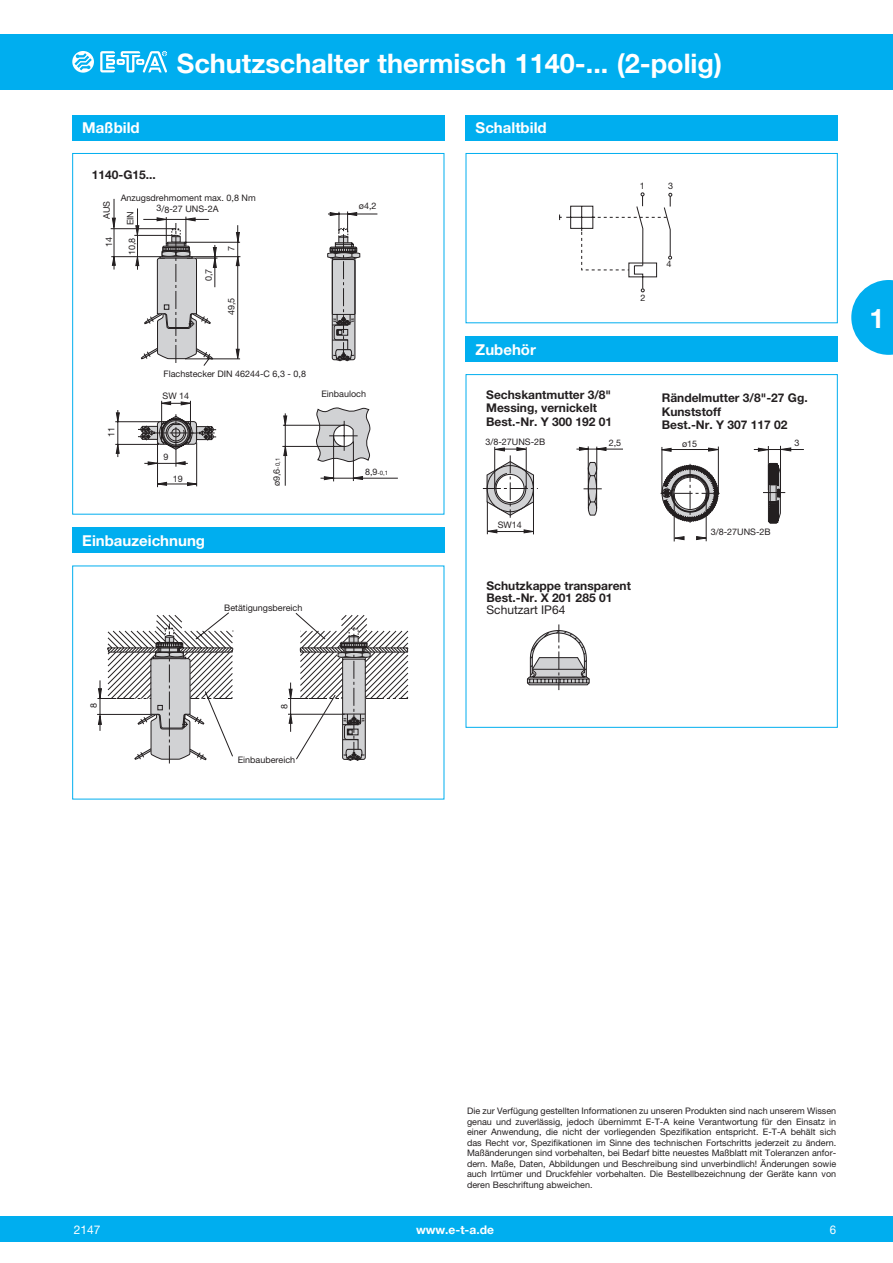
<style>
.page{position:relative;width:893px;height:1263px;background:#fff}
.page>*{position:absolute;margin:0;border:0;box-sizing:border-box;transform-origin:0 0}
.t1{font:700 27px "Helvetica Neue LT";color:#fff}
.t2{font:700 15px "Helvetica Neue LT";color:#fff}
.t3{font:700 12px/13.5px "Helvetica Neue LT";color:#231f20}
.t4{font:12px "Helvetica Neue LT";color:#231f20}
.t5{font:700 12px "Helvetica Neue LT";color:#fff}
.t6{font:12px "Helvetica Neue LT";color:#fff}
.t7{font:12px "Helvetica Neue LT";color:#fff;scale:.95 1}
.t8{font:9px/10.5px "Helvetica Neue LT";color:#231f20;text-align:justify}
.t9{font:6px "Helvetica Neue LT";color:#231f20}
.s1{font-size:6px}
.s2{font-size:9px}
</style>
<div class="page">
<div style="left:0;top:1216px;width:893px;height:26px;background:#00aeef"></div>
<div style="left:0;top:34px;width:893px;height:55px;background:#00aeef"></div>
<svg style="left:72px;top:51px;width:22px;height:22px"></svg>
<svg style="left:100px;top:51px;width:67px;height:21px"></svg>
<svg style="left:851px;top:280px;width:42px;height:75px"></svg>
<svg style="left:97px;top:612px;width:311px;height:151px"></svg>
<div style="left:72px;top:115px;width:372px;height:25px;background:#00aeef"></div>
<div style="left:466px;top:115px;width:372px;height:25px;background:#00aeef"></div>
<div style="left:72px;top:527px;width:372px;height:26px;background:#00aeef"></div>
<svg style="left:316px;top:407px;width:55px;height:55px"></svg>
<hr style="left:353px;top:441px;width:1px;height:40px;background:#231f20">
<hr style="left:321px;top:478px;width:77px;height:1px;background:#231f20">
<hr style="left:333px;top:436px;width:1px;height:45px;background:#231f20">
<hr style="left:283px;top:425px;width:61px;height:1px;background:#231f20">
<hr style="left:285px;top:413px;width:1px;height:73px;background:#231f20">
<hr style="left:282px;top:446px;width:62px;height:1px;background:#231f20">
<hr style="left:344px;top:421px;width:1px;height:30px;background:#231f20">
<svg style="left:283px;top:416px;width:4px;height:9px"></svg>
<svg style="left:283px;top:446px;width:4px;height:10px"></svg>
<svg style="left:324px;top:476px;width:10px;height:4px"></svg>
<svg style="left:353px;top:476px;width:10px;height:4px"></svg>
<hr style="left:328px;top:214px;width:49px;height:1px;background:#231f20">
<hr style="left:158px;top:484px;width:39px;height:1px;background:#231f20">
<hr style="left:118px;top:410px;width:1px;height:47px;background:#231f20">
<hr style="left:196px;top:442px;width:1px;height:44px;background:#231f20">
<hr style="left:157px;top:442px;width:1px;height:45px;background:#231f20">
<hr style="left:115px;top:444px;width:44px;height:1px;background:#231f20">
<hr style="left:115px;top:421px;width:45px;height:1px;background:#231f20">
<svg style="left:116px;top:412px;width:4px;height:10px"></svg>
<svg style="left:116px;top:444px;width:4px;height:10px"></svg>
<svg style="left:187px;top:482px;width:10px;height:4px"></svg>
<svg style="left:158px;top:482px;width:9px;height:4px"></svg>
<svg style="left:327px;top:211px;width:34px;height:150px"></svg>
<svg style="left:138px;top:401px;width:78px;height:66px"></svg>
<svg style="left:111px;top:199px;width:130px;height:167px"></svg>
<div style="left:72px;top:153px;width:372px;height:361px;border:1px solid #00aeef"></div>
<svg style="left:559px;top:193px;width:113px;height:99px"></svg>
<div style="left:466px;top:153px;width:372px;height:170px;border:1px solid #00aeef"></div>
<svg style="left:526px;top:624px;width:64px;height:66px"></svg>
<hr style="left:527px;top:682px;width:62px;height:1px;background:#231f20">
<hr style="left:754px;top:449px;width:50px;height:1px;background:#231f20">
<svg style="left:758px;top:445px;width:34px;height:79px"></svg>
<svg style="left:483px;top:447px;width:55px;height:87px"></svg>
<hr style="left:576px;top:449px;width:47px;height:1px;background:#231f20">
<svg style="left:579px;top:446px;width:27px;height:70px"></svg>
<svg style="left:661px;top:446px;width:59px;height:96px"></svg>
<div style="left:466px;top:374px;width:372px;height:354px;border:1px solid #00aeef"></div>
<div style="left:466px;top:336px;width:372px;height:25px;background:#00aeef"></div>
<h1 class="t1" style="left:177px;top:46px;width:547px">Schutzschalter thermisch 1140-... (2-polig)</h1>
<h2 class="t2" style="left:82px;top:119px;width:59px">Maßbild</h2>
<h2 class="t2" style="left:476px;top:119px;width:73px">Schaltbild</h2>
<h3 class="t3" style="left:92px;top:167px;width:66px">1140-G15...</h3>
<p class="t8" style="left:121px;top:192px;width:137px">Anzugsdrehmoment max. 0,8 Nm</p>
<p class="t8" style="left:101px;top:219px;width:20px;rotate:-90deg">AUS</p>
<p class="t8" style="left:125px;top:225px;width:16px;rotate:-90deg">EIN</p>
<p class="t8" style="left:156px;top:204px;width:64px">3/8-27 UNS-2A</p>
<p class="t8" style="left:104px;top:247px;width:12px;rotate:-90deg">14</p>
<p class="t8" style="left:126px;top:255px;width:19px;rotate:-90deg">10,8</p>
<p class="t8" style="left:203px;top:281px;width:14px;rotate:-90deg">0,7</p>
<p class="t8" style="left:226px;top:251px;width:7px;rotate:-90deg">7</p>
<p class="t8" style="left:226px;top:315px;width:19px;rotate:-90deg">49,5</p>
<p class="t8" style="left:359px;top:201px;width:19px">ø4,2</p>
<p class="t8" style="left:106px;top:437px;width:12px;rotate:-90deg">11</p>
<p class="t8" style="left:164px;top:369px;width:144px">Flachstecker DIN 46244-C 6,3 - 0,8</p>
<p class="t8" style="left:162px;top:391px;width:28px">SW 14</p>
<p class="t8" style="left:321px;top:389px;width:46px">Einbauloch</p>
<p class="t8" style="left:163px;top:451px;width:7px">9</p>
<p class="t8" style="left:173px;top:473px;width:12px">19</p>
<p class="t8" style="left:271px;top:486px;width:30px;rotate:-90deg">ø9,6<span class="s1">-0,1</span></p>
<p class="t9" style="left:365px;top:469px;width:25px"><span class="s2">8,9</span>-0,1</p>
<h2 class="t2" style="left:82px;top:531px;width:124px">Einbauzeichnung</h2>
<p class="t8" style="left:224px;top:602px;width:80px">Betätigungsbereich</p>
<p class="t8" style="left:88px;top:708px;width:7px;rotate:-90deg">8</p>
<p class="t8" style="left:279px;top:709px;width:7px;rotate:-90deg">8</p>
<p class="t8" style="left:238px;top:754px;width:59px">Einbaubereich</p>
<p class="t8" style="left:640px;top:180px;width:7px">1</p>
<p class="t8" style="left:668px;top:181px;width:7px">3</p>
<h2 class="t2" style="left:476px;top:340px;width:62px">Zubehör</h2>
<h3 class="t3" style="left:486px;top:387px;width:127px">Sechskantmutter 3/8"<br>Messing, vernickelt<br>Best.-Nr. Y 300 192 01</h3>
<p class="t8" style="left:609px;top:438px;width:14px">2,5</p>
<p class="t8" style="left:485px;top:436px;width:62px">3/8-27UNS-2B</p>
<p class="t8" style="left:640px;top:293px;width:7px">2</p>
<p class="t8" style="left:667px;top:258px;width:7px">4</p>
<h3 class="t3" style="left:662px;top:391px;width:148px">Rändelmutter 3/8"-27 Gg.<br>Kunststoff<br>Best.-Nr. Y 307 117 02</h3>
<p class="t8" style="left:682px;top:438px;width:17px">ø15</p>
<p class="t8" style="left:794px;top:438px;width:7px">3</p>
<p class="t8" style="left:498px;top:519px;width:26px">SW14</p>
<h3 class="t3" style="left:486px;top:579px;width:146px;line-height:12px">Schutzkappe transparent<br>Best.-Nr. X 201 285 01</h3>
<h3 class="t4" style="left:486px;top:602px;width:80px">Schutzart IP64</h3>
<p class="t8" style="left:711px;top:526px;width:62px">3/8-27UNS-2B</p>
<h1 class="t1" style="left:869px;top:302px;width:17px">1</h1>
<p class="t8" style="left:467px;top:1106px;width:371px">Die zur Verfügung gestellten Informationen zu unseren Produkten sind nach unserem Wissen genau und zuverlässig, jedoch übernimmt E-T-A keine Verantwortung für den Einsatz in einer Anwendung, die nicht der vorliegenden Spezifikation entspricht. E-T-A behält sich das Recht vor, Spezifikationen im Sinne des technischen Fortschritts jederzeit zu ändern.<br>Maßänderungen sind vorbehalten, bei Bedarf bitte neuestes Maßblatt mit Toleranzen anfor&shy;dern. Maße, Daten, Abbildungen und Beschreibung sind unverbindlich! Änderungen sowie auch Irrtümer und Druckfehler vorbehalten. Die Bestellbezeichnung der Geräte kann von deren Beschriftung abweichen.</p>
<h3 class="t6" style="left:74px;top:1222px;width:28px">2147</h3>
<h3 class="t5" style="left:416px;top:1222px;width:79px">www.e-t-a.de</h3>
<h3 class="t7" style="left:830px;top:1222px;width:8px">6</h3>
</div>
